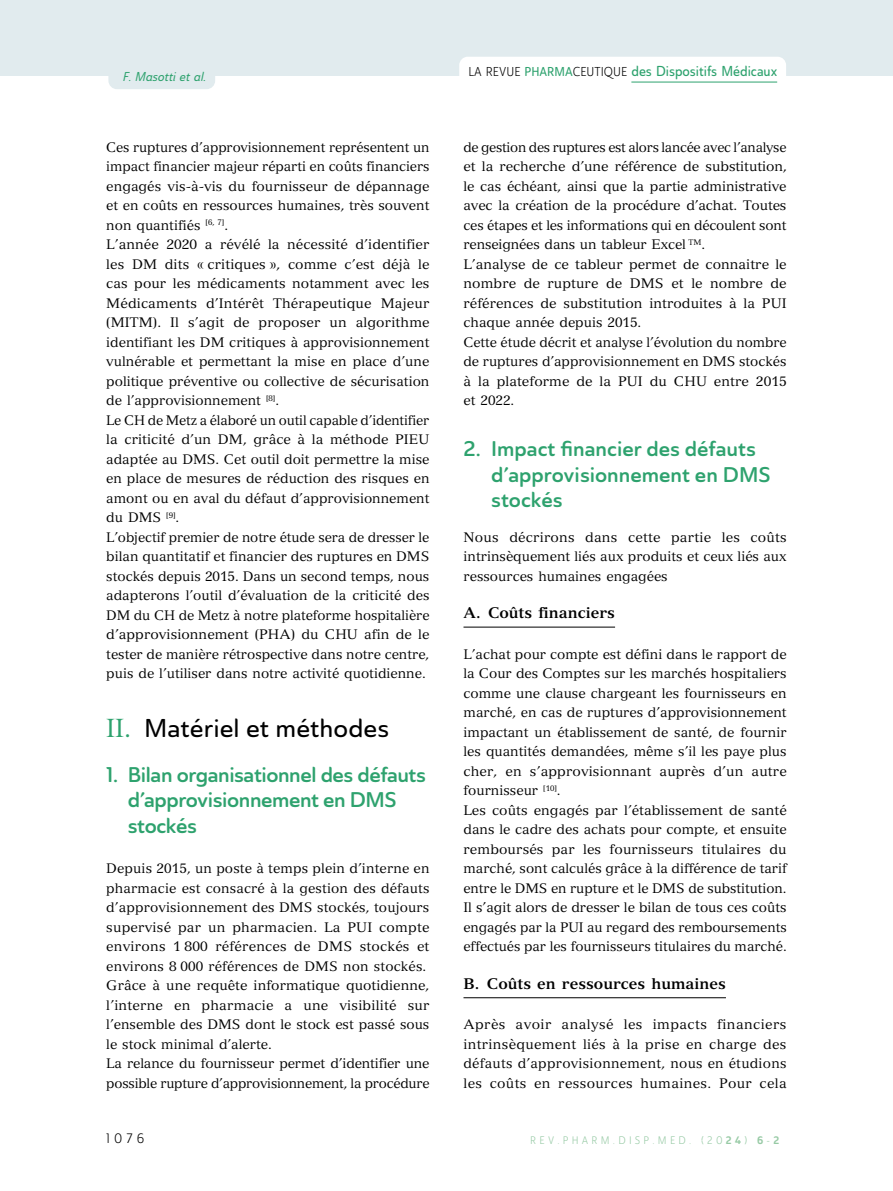
<style>
.page{position:relative;width:893px;height:1191px;background:#fff}
.page>*{position:absolute;margin:0;border:0;box-sizing:border-box;transform-origin:0 0}
.T4__I{font:25.5px "Ainslie Sans Nor Med";color:#000}
.T5__1__sous_TA_I{font:21px/25.5px "Ainslie Sans Nor Dem";letter-spacing:-.02em;color:#2ea26e}
.T5__1{font:21px/25.5px "Ainslie Sans Nor Dem";color:#2ea26e}
.T6__A{font:700 15px "Versailles LT Std";color:#000}
.t1{font:14.25px "Ainslie Sans Con Med";color:#2ea26e}
.TEXTE_Courant{font:13.5px/19.5px "Versailles LT Std";color:#000;text-align:justify}
.t2{font:13.5px "Ainslie Sans Con Boo";color:#000}
.t3{font:12.75px "Ainslie Sans Con Med It";color:#2ea26e}
.t4{font:10.8px "Ainslie Sans Con Boo";letter-spacing:.3em;color:#97caa5}
.s1{font-family:"Ainslie Sans Con Boo";font-size:12.75px;color:#000}
.s2{font-size:12.75px}
.s3{font-family:"Versailles LT Std";color:#2ea26e}
.s4{font-family:"Ainslie Sans Con Bol"}
</style>
<div class="page">
<div style="left:0;top:0;width:893px;height:76px;background:#e1ebee"></div>
<div style="left:459px;top:57px;width:327px;height:35px;background:#fff;border-radius:9px"></div>
<hr style="left:631px;top:82px;width:146px;height:1px;background:#2ea26e">
<div style="left:108px;top:54px;width:107px;height:35px;background:#e1ebee;border-radius:9px"></div>
<hr style="left:463px;top:627px;width:152px;height:1px;background:#000">
<hr style="left:463px;top:997px;width:263px;height:1px;background:#000">
<p class="t3" style="left:123px;top:68px;width:85px">F. Masotti et al.</p>
<p class="t1" style="left:468px;top:62px;width:310px"><span class="s1">LA REVUE</span> <span class="s2">PHARMA</span><span class="s1">CEUTIQUE</span> des Dispositifs Médicaux</p>
<p class="TEXTE_Courant" style="left:106px;top:137px;width:325px">Ces ruptures d’approvisionnement représentent un impact financier majeur réparti en coûts financiers engagés vis-à-vis du fournisseur de dépannage et en coûts en ressources humaines, très souvent non quantifiés <sup>[6,</sup> <sup>7]</sup>.</p>
<p class="TEXTE_Courant" style="left:106px;top:235px;width:325px">L’année 2020 a révélé la nécessité d’identifier les DM dits « critiques », comme c’est déjà le cas pour les médicaments notamment avec les Médicaments d’Intérêt Thérapeutique Majeur (MITM). Il s’agit de proposer un algorithme identifiant les DM critiques à approvisionnement vulnérable et permettant la mise en place d’une politique préventive ou collective de sécurisation de l’approvisionnement <sup>[8]</sup>.</p>
<p class="TEXTE_Courant" style="left:106px;top:410px;width:325px">Le CH de Metz a élaboré un outil capable d’identifier la criticité d’un DM, grâce à la méthode PIEU adaptée au DMS. Cet outil doit permettre la mise en place de mesures de réduction des risques en amont ou en aval du défaut d’approvisionnement du DMS <sup>[9]</sup>.</p>
<p class="TEXTE_Courant" style="left:106px;top:527px;width:325px">L’objectif premier de notre étude sera de dresser le bilan quantitatif et financier des ruptures en DMS stockés depuis 2015. Dans un second temps, nous adapterons l’outil d’évaluation de la criticité des DM du CH de Metz à notre plateforme hospitalière d’approvisionnement (PHA) du CHU afin de le tester de manière rétrospective dans notre centre, puis de l’utiliser dans notre activité quotidienne.</p>
<p class="T4__I" style="left:106px;top:712px;width:284px"><span class="s3">II.</span> Matériel et méthodes</p>
<p class="T5__1__sous_TA_I" style="left:128px;top:762px;width:299px;text-indent:-22px">1. Bilan organisationnel des défauts d’approvisionnement en DMS stockés</p>
<p class="TEXTE_Courant" style="left:106px;top:859px;width:325px">Depuis 2015, un poste à temps plein d’interne en pharmacie est consacré à la gestion des défauts d’approvisionnement des DMS stockés, toujours supervisé par un pharmacien. La PUI compte environs 1 800 références de DMS stockés et environs 8 000 références de DMS non stockés.</p>
<p class="TEXTE_Courant" style="left:106px;top:976px;width:325px">Grâce à une requête informatique quotidienne, l’interne en pharmacie a une visibilité sur l’ensemble des DMS dont le stock est passé sous le stock minimal d’alerte.</p>
<p class="TEXTE_Courant" style="left:106px;top:1054px;width:325px">La relance du fournisseur permet d’identifier une possible rupture d’approvisionnement, la procédure</p>
<p class="TEXTE_Courant" style="left:463px;top:137px;width:325px">de gestion des ruptures est alors lancée avec l’analyse et la recherche d’une référence de substitution, le cas échéant, ainsi que la partie administrative avec la création de la procédure d’achat. Toutes ces étapes et les informations qui en découlent sont renseignées dans un tableur Excel <sup>TM</sup>.</p>
<p class="TEXTE_Courant" style="left:463px;top:254px;width:325px">L’analyse de ce tableur permet de connaitre le nombre de rupture de DMS et le nombre de références de substitution introduites à la PUI chaque année depuis 2015.</p>
<p class="TEXTE_Courant" style="left:463px;top:332px;width:325px">Cette étude décrit et analyse l’évolution du nombre de ruptures d’approvisionnement en DMS stockés à la plateforme de la PUI du CHU entre 2015 et 2022.</p>
<p class="T5__1" style="left:491px;top:436px;width:281px;text-indent:-28px">2. Impact financier des défauts d’approvisionnement en DMS stockés</p>
<p class="TEXTE_Courant" style="left:463px;top:527px;width:325px">Nous décrirons dans cette partie les coûts intrinsèquement liés aux produits et ceux liés aux ressources humaines engagées</p>
<p class="T6__A" style="left:463px;top:604px;width:153px">A. Coûts financiers</p>
<p class="TEXTE_Courant" style="left:463px;top:644px;width:325px">L’achat pour compte est défini dans le rapport de la Cour des Comptes sur les marchés hospitaliers comme une clause chargeant les fournisseurs en marché, en cas de ruptures d’approvisionnement impactant un établissement de santé, de fournir les quantités demandées, même s’il les paye plus cher, en s’approvisionnant auprès d’un autre fournisseur <sup>[10]</sup>.</p>
<p class="TEXTE_Courant" style="left:463px;top:800px;width:325px">Les coûts engagés par l’établissement de santé dans le cadre des achats pour compte, et ensuite remboursés par les fournisseurs titulaires du marché, sont calculés grâce à la différence de tarif entre le DMS en rupture et le DMS de substitution.</p>
<p class="TEXTE_Courant" style="left:463px;top:898px;width:325px">Il s’agit alors de dresser le bilan de tous ces coûts engagés par la PUI au regard des remboursements effectués par les fournisseurs titulaires du marché.</p>
<p class="T6__A" style="left:463px;top:974px;width:264px">B. Coûts en ressources humaines</p>
<p class="TEXTE_Courant" style="left:463px;top:1015px;width:325px">Après avoir analysé les impacts financiers intrinsèquement liés à la prise en charge des défauts d’approvisionnement, nous en étudions les coûts en ressources humaines. Pour cela</p>
<p class="t2" style="left:106px;top:1130px;width:40px">1076</p>
<p class="t4" style="left:530px;top:1133px;width:251px">REV.PHARM.DISP.MED. (20<span class="s4">24</span>) <span class="s4">6</span>-<span class="s4">2</span></p>
</div>
